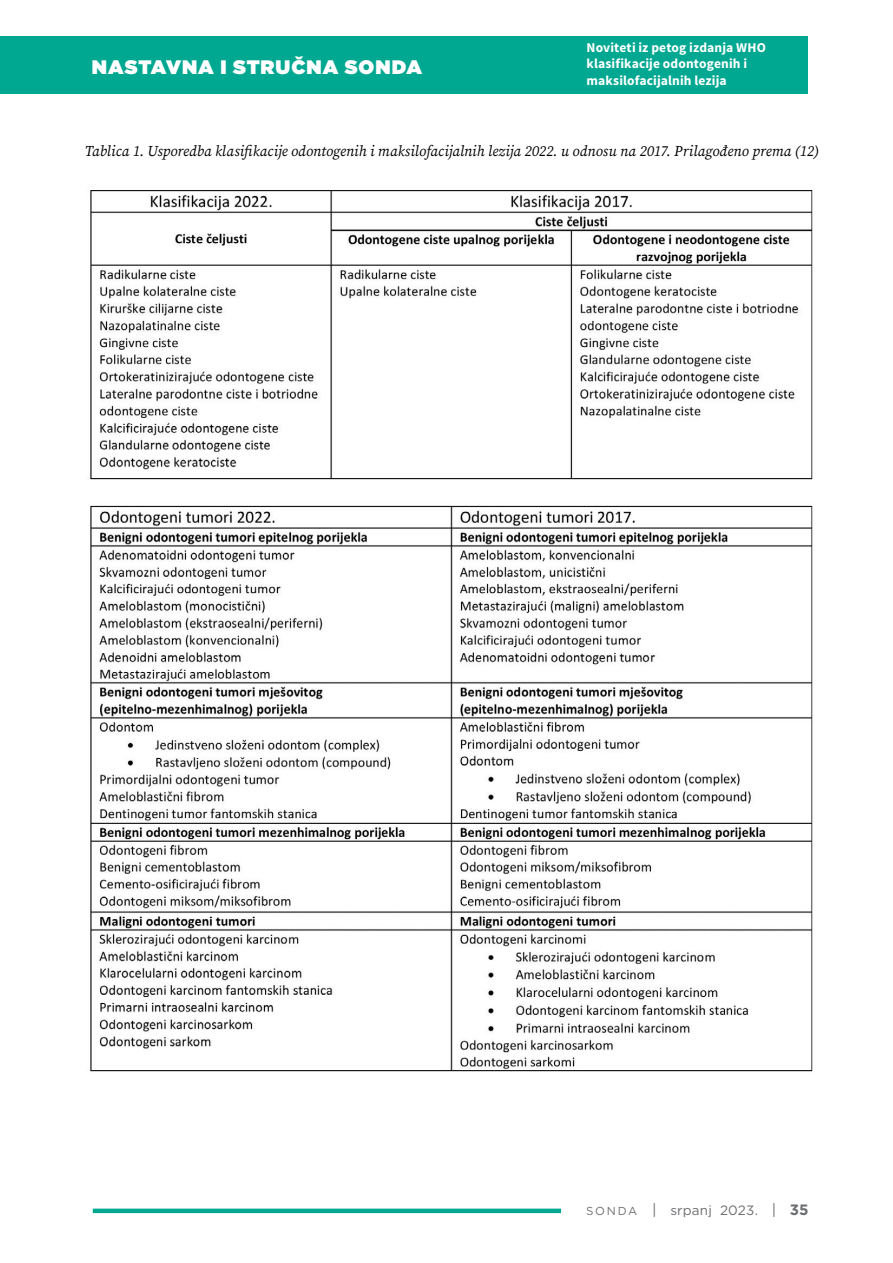
<style>
.page{position:relative;width:893px;height:1263px;background:#fff}
.page>*{position:absolute;margin:0;border:0;box-sizing:border-box;transform-origin:0 0}
.t1{font:900 19.5px "Gotham";letter-spacing:.05em;color:#fff}
.t2{font:italic 15px "Source Serif Pro";letter-spacing:.005em;color:#000}
.t3{font:700 13.5px/16.5px "Source Sans Pro";letter-spacing:.01em;color:#fff}
.t4{font:13.5px "Gotham";letter-spacing:.01em;color:#6d6e71}
.s1{font-size:11.55px}
.s2{font-size:15px}
.s3{font-weight:700;font-size:15px}
</style>
<div class="page">
<div style="left:93px;top:1208px;width:468px;height:5px;background:#00a892"></div>
<div style="left:1px;top:36px;width:807px;height:58px;background:#00a892"></div>
<hr style="left:0;top:36px;width:1px;height:58px;background:#00a892">
<img style="left:90px;top:190px;width:723px;height:290px">
<img style="left:90px;top:505px;width:723px;height:567px">
<h1 class="t1" style="left:92px;top:53px;width:332px">NASTAVNA I STRUČNA SONDA</h1>
<p class="t3" style="left:587px;top:40px;width:181px">Noviteti iz petog izdanja WHO klasifikacije odontogenih i maksilofacijalnih lezija</p>
<p class="t2" style="left:85px;top:142px;width:735px">Tablica 1. Usporedba klasifikacije odontogenih i maksilofacijalnih lezija 2022. u odnosu na 2017. Prilagođeno prema (12)</p>
<p class="t4" style="left:586px;top:1202px;width:224px"><span class="s1">SONDA</span> <span class="s2">|</span> srpanj 2023. <span class="s2">|</span> <span class="s3">35</span></p>
</div>
